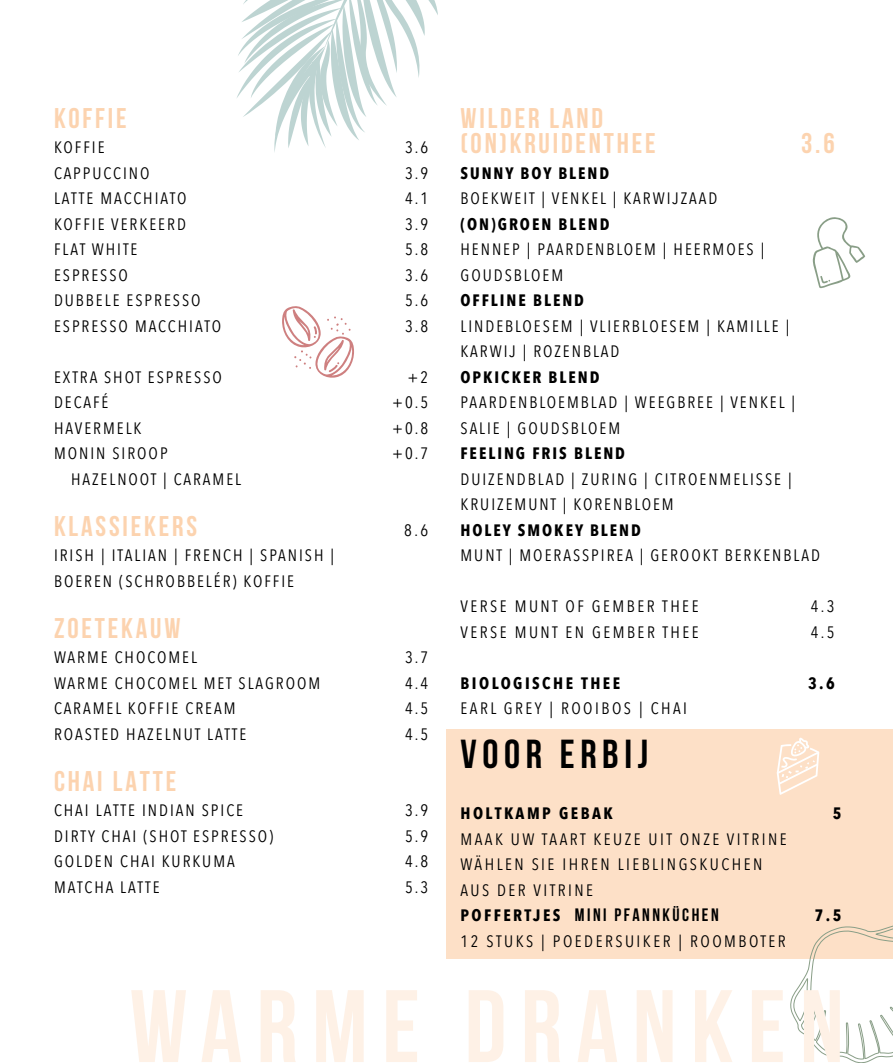
<style>
.page{position:relative;width:893px;height:1063px;background:#fff}
.page>*{position:absolute;margin:0;border:0;box-sizing:border-box;transform-origin:0 0}
.t1{font:700 102.75px "Bebas Neue";letter-spacing:.14em;color:#fef1e6}
.t2{font:700 40.5px "Bebas Neue";letter-spacing:.14em;color:#000}
.t3{font:700 28.5px/25.5px "Bebas Neue";letter-spacing:.1em;color:#fcd3af}
.t4{font:700 18px "Bebas Neue";letter-spacing:.14em;color:#000}
.t5{font:16.5px/25.5px "Avenir Next Condensed";letter-spacing:.12em;color:#000}
.t6{font:16.5px/25.5px "Avenir Next Condensed";letter-spacing:.15em;color:#000}
.t7{font:700 16.5px "Avenir Next Condensed";letter-spacing:.12em;color:#000}
.t8{font:700 16.5px "Avenir Next Condensed";letter-spacing:.15em;color:#000}
.s1{font-family:"Avenir Next Condensed";font-size:16.5px}
</style>
<div class="page">
<div style="left:446px;top:729px;width:447px;height:230px;background:#fde0c7"></div>
<svg style="left:282px;top:306px;width:72px;height:72px"></svg>
<svg style="left:813px;top:217px;width:52px;height:71px"></svg>
<svg style="left:777px;top:738px;width:42px;height:57px"></svg>
<svg style="left:237px;top:0;width:201px;height:152px"></svg>
<svg style="left:790px;top:925px;width:103px;height:138px"></svg>
<h3 class="t3" style="left:54px;top:105px;width:74px">KOFFIE</h3>
<p class="t5" style="left:54px;top:134px;width:52px">KOFFIE</p>
<p class="t5" style="left:405px;top:134px;width:25px">3.6</p>
<p class="t5" style="left:54px;top:159px;width:97px">CAPPUCCINO</p>
<p class="t5" style="left:405px;top:159px;width:25px">3.9</p>
<p class="t5" style="left:54px;top:185px;width:134px">LATTE MACCHIATO</p>
<p class="t5" style="left:405px;top:185px;width:25px">4.1</p>
<p class="t5" style="left:54px;top:210px;width:133px">KOFFIE VERKEERD</p>
<p class="t5" style="left:405px;top:210px;width:25px">3.9</p>
<p class="t5" style="left:54px;top:236px;width:85px">FLAT WHITE</p>
<p class="t5" style="left:405px;top:236px;width:25px">5.8</p>
<p class="t5" style="left:54px;top:261px;width:75px">ESPRESSO</p>
<p class="t5" style="left:405px;top:261px;width:25px">3.6</p>
<p class="t5" style="left:54px;top:287px;width:148px">DUBBELE ESPRESSO</p>
<p class="t5" style="left:405px;top:287px;width:25px">5.6</p>
<p class="t5" style="left:54px;top:312px;width:169px">ESPRESSO MACCHIATO</p>
<p class="t5" style="left:405px;top:312px;width:25px">3.8</p>
<p class="t5" style="left:54px;top:363px;width:169px">EXTRA SHOT ESPRESSO</p>
<p class="t5" style="left:407px;top:363px;width:22px">+2</p>
<p class="t5" style="left:54px;top:389px;width:56px">DECAFÉ</p>
<p class="t5" style="left:392px;top:389px;width:38px">+0.5</p>
<p class="t5" style="left:54px;top:414px;width:89px">HAVERMELK</p>
<p class="t5" style="left:392px;top:414px;width:38px">+0.8</p>
<p class="t5" style="left:54px;top:440px;width:115px">MONIN SIROOP</p>
<p class="t5" style="left:392px;top:440px;width:38px">+0.7</p>
<p class="t5" style="left:71px;top:465px;width:172px">HAZELNOOT | CARAMEL</p>
<h3 class="t3" style="left:54px;top:513px;width:145px">KLASSIEKERS</h3>
<p class="t5" style="left:404px;top:516px;width:26px">8.6</p>
<p class="t5" style="left:54px;top:542px;width:282px">IRISH | ITALIAN | FRENCH | SPANISH |<br>BOEREN (SCHROBBELÉR) KOFFIE</p>
<h3 class="t3" style="left:54px;top:615px;width:128px">ZOETEKAUW</h3>
<p class="t5" style="left:54px;top:644px;width:145px">WARME CHOCOMEL</p>
<p class="t5" style="left:405px;top:644px;width:25px">3.7</p>
<p class="t5" style="left:54px;top:669px;width:268px">WARME CHOCOMEL MET SLAGROOM</p>
<p class="t5" style="left:405px;top:669px;width:25px">4.4</p>
<p class="t5" style="left:54px;top:695px;width:183px">CARAMEL KOFFIE CREAM</p>
<p class="t5" style="left:405px;top:695px;width:25px">4.5</p>
<p class="t5" style="left:54px;top:720px;width:194px">ROASTED HAZELNUT LATTE</p>
<p class="t5" style="left:405px;top:720px;width:25px">4.5</p>
<h3 class="t3" style="left:54px;top:768px;width:124px">CHAI LATTE</h3>
<p class="t5" style="left:54px;top:797px;width:191px">CHAI LATTE INDIAN SPICE</p>
<p class="t5" style="left:405px;top:797px;width:25px">3.9</p>
<p class="t5" style="left:54px;top:822px;width:221px">DIRTY CHAI (SHOT ESPRESSO)</p>
<p class="t5" style="left:405px;top:822px;width:25px">5.9</p>
<p class="t5" style="left:54px;top:848px;width:182px">GOLDEN CHAI KURKUMA</p>
<p class="t5" style="left:405px;top:848px;width:25px">4.8</p>
<p class="t5" style="left:54px;top:873px;width:107px">MATCHA LATTE</p>
<p class="t5" style="left:405px;top:873px;width:25px">5.3</p>
<h3 class="t3" style="left:460px;top:105px;width:197px">WILDER LAND (ON)KRUIDENTHEE</h3>
<h3 class="t3" style="left:801px;top:130px;width:35px">3.6</h3>
<p class="t7" style="left:460px;top:163px;width:150px">SUNNY BOY BLEND</p>
<p class="t5" style="left:460px;top:185px;width:258px">BOEKWEIT | VENKEL | KARWIJZAAD</p>
<p class="t7" style="left:460px;top:214px;width:151px">(ON)GROEN BLEND</p>
<p class="t5" style="left:460px;top:236px;width:305px">HENNEP | PAARDENBLOEM | HEERMOES |<br>GOUDSBLOEM</p>
<p class="t7" style="left:460px;top:290px;width:125px">OFFLINE BLEND</p>
<p class="t5" style="left:460px;top:312px;width:330px">LINDEBLOESEM | VLIERBLOESEM | KAMILLE |<br>KARWIJ | ROZENBLAD</p>
<p class="t7" style="left:460px;top:367px;width:141px">OPKICKER BLEND</p>
<p class="t5" style="left:460px;top:389px;width:336px">PAARDENBLOEMBLAD | WEEGBREE | VENKEL |<br>SALIE | GOUDSBLOEM</p>
<p class="t7" style="left:460px;top:443px;width:166px">FEELING FRIS BLEND</p>
<p class="t5" style="left:460px;top:465px;width:333px">DUIZENDBLAD | ZURING | CITROENMELISSE |<br>KRUIZEMUNT | KORENBLOEM</p>
<p class="t7" style="left:460px;top:520px;width:182px">HOLEY SMOKEY BLEND</p>
<p class="t5" style="left:460px;top:542px;width:361px">MUNT | MOERASSPIREA | GEROOKT BERKENBLAD</p>
<p class="t6" style="left:460px;top:593px;width:240px">VERSE MUNT OF GEMBER THEE</p>
<p class="t5" style="left:811px;top:593px;width:26px">4.3</p>
<p class="t6" style="left:460px;top:618px;width:240px">VERSE MUNT EN GEMBER THEE</p>
<p class="t5" style="left:811px;top:618px;width:26px">4.5</p>
<p class="t8" style="left:460px;top:673px;width:161px">BIOLOGISCHE THEE</p>
<p class="t7" style="left:808px;top:673px;width:28px">3.6</p>
<p class="t6" style="left:460px;top:695px;width:228px">EARL GREY | ROOIBOS | CHAI</p>
<h2 class="t2" style="left:460px;top:732px;width:189px">VOOR ERBIJ</h2>
<p class="t8" style="left:460px;top:803px;width:154px">HOLTKAMP GEBAK</p>
<p class="t7" style="left:833px;top:803px;width:10px">5</p>
<p class="t6" style="left:460px;top:825px;width:328px">MAAK UW TAART KEUZE UIT ONZE VITRINE<br>WÄHLEN SIE IHREN LIEBLINGSKUCHEN<br>AUS DER VITRINE</p>
<p class="t4" style="left:460px;top:905px;width:260px"><span class="s1">POFFERTJES</span> MINI PFANNKÜCHEN</p>
<p class="t7" style="left:815px;top:905px;width:28px">7.5</p>
<p class="t6" style="left:460px;top:927px;width:327px">12 STUKS | POEDERSUIKER | ROOMBOTER</p>
<h1 class="t1" style="left:130px;top:970px;width:716px">WARME DRANKEN</h1>
</div>
